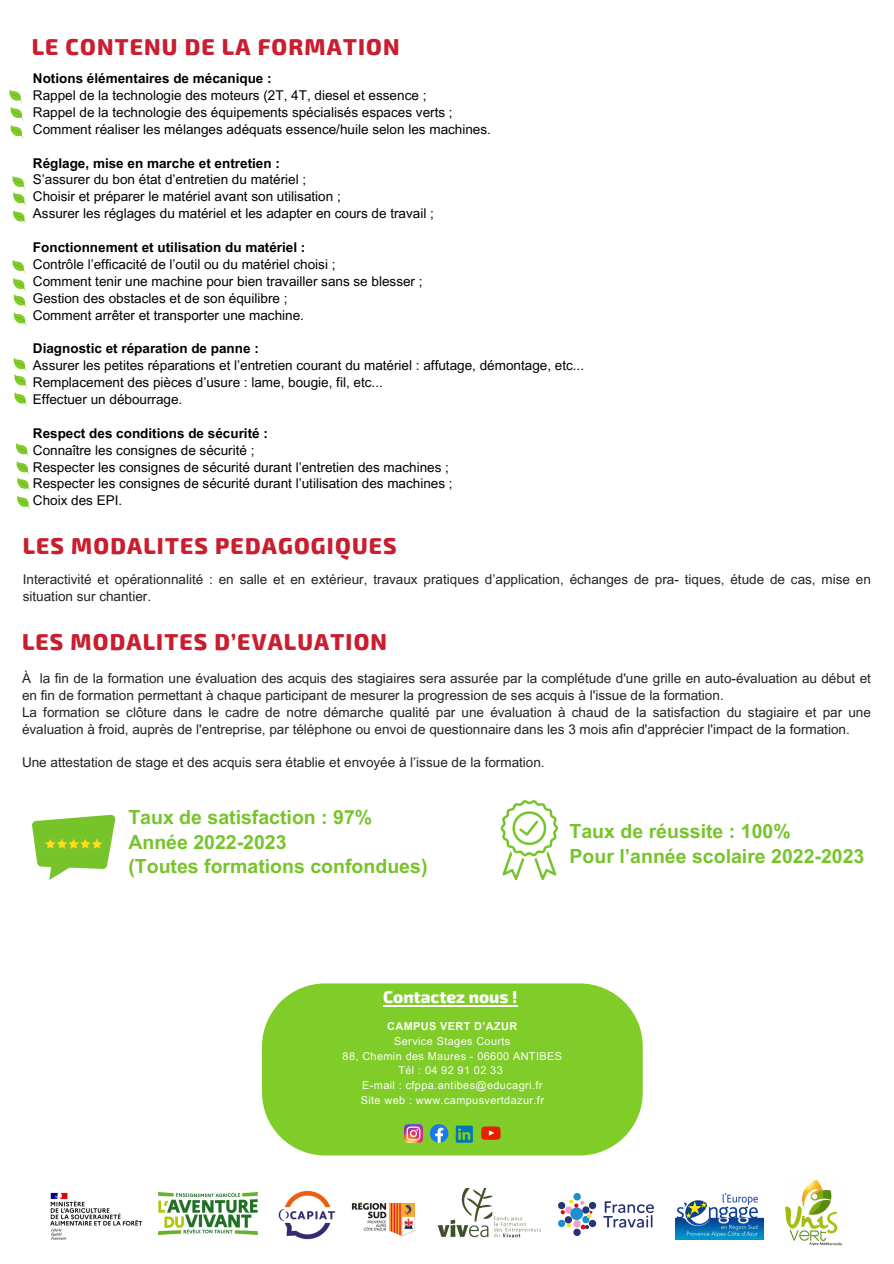
<style>
.page{position:relative;width:894px;height:1264px;background:#fff}
.page>*{position:absolute;margin:0;border:0;box-sizing:border-box;transform-origin:0 0}
.t1{font:800 22.5px "Exo 2";letter-spacing:.05em;color:#c91e30}
.t2{font:700 19.5px/24.8px "Arial MT Pro";color:#77c42a}
.t3{font:800 16.8px "Exo 2";color:#fff}
.t4{font:13.5px/16.8px "Arial MT Pro";color:#000}
.t5{font:13.5px/16.8px "Arial MT Pro";color:#222}
.t6{font:10.95px "Arial MT Pro";letter-spacing:.035em;color:#fefefe}
.t7{font:700 10.95px "Arial MT Pro";letter-spacing:.035em;color:#fefefe}
.s1{font-weight:700}
</style>
<div class="page">
<svg style="left:9px;top:89px;width:14px;height:49px"></svg>
<svg style="left:12px;top:176px;width:14px;height:48px"></svg>
<svg style="left:12px;top:259px;width:15px;height:68px"></svg>
<svg style="left:13px;top:358px;width:14px;height:48px"></svg>
<svg style="left:16px;top:443px;width:14px;height:67px"></svg>
<div style="left:262px;top:983px;width:380px;height:172px;background:#80cc28;border-radius:63px"></div>
<img style="left:404px;top:1124px;width:18px;height:18px">
<svg style="left:429px;top:1124px;width:19px;height:18px"></svg>
<svg style="left:455px;top:1125px;width:17px;height:17px"></svg>
<svg style="left:481px;top:1126px;width:19px;height:13px"></svg>
<hr style="left:383px;top:1004px;width:134px;height:2px;background:#fff">
<svg style="left:32px;top:814px;width:84px;height:65px"></svg>
<svg style="left:500px;top:800px;width:58px;height:79px"></svg>
<img style="left:278px;top:1190px;width:57px;height:50px">
<img style="left:437px;top:1188px;width:104px;height:50px">
<img style="left:159px;top:1192px;width:99px;height:42px">
<img style="left:558px;top:1193px;width:95px;height:42px">
<img style="left:784px;top:1179px;width:58px;height:66px">
<img style="left:351px;top:1201px;width:64px;height:35px">
<img style="left:675px;top:1193px;width:88px;height:46px">
<img style="left:50px;top:1192px;width:93px;height:48px">
<p class="t1" style="left:32px;top:32px;width:369px">LE CONTENU DE LA FORMATION</p>
<p class="t4" style="left:33px;top:72px;width:459px"><span class="s1">Notions élémentaires de mécanique :<br></span>Rappel de la technologie des moteurs (2T, 4T, diesel et essence ;<br>Rappel de la technologie des équipements spécialisés espaces verts ; Comment réaliser les mélanges adéquats essence/huile selon les machines.</p>
<p class="t4" style="left:33px;top:156px;width:402px"><span class="s1">Réglage, mise en marche et entretien :<br></span>S’assurer du bon état d’entretien du matériel ;<br>Choisir et préparer le matériel avant son utilisation ;<br>Assurer les réglages du matériel et les adapter en cours de travail ;</p>
<p class="t4" style="left:33px;top:240px;width:391px"><span class="s1">Fonctionnement et utilisation du matériel :<br></span>Contrôle l’efficacité de l’outil ou du matériel choisi ;<br>Comment tenir une machine pour bien travailler sans se blesser ; Gestion des obstacles et de son équilibre ;<br>Comment arrêter et transporter une machine.</p>
<p class="t4" style="left:33px;top:342px;width:552px"><span class="s1">Diagnostic et réparation de panne :<br></span>Assurer les petites réparations et l’entretien courant du matériel : affutage, démontage, etc...<br>Remplacement des pièces d’usure : lame, bougie, fil, etc...<br>Effectuer un débourrage.</p>
<p class="t4" style="left:33px;top:426px;width:421px"><span class="s1">Respect des conditions de sécurité :<br></span>Connaître les consignes de sécurité ;<br>Respecter les consignes de sécurité durant l’entretien des machines ; Respecter les consignes de sécurité durant l’utilisation des machines ;</p>
<p class="t4" style="left:33px;top:494px;width:91px">Choix des EPI.</p>
<p class="t1" style="left:23px;top:531px;width:375px">LES MODALITES PEDAGOGIQUES</p>
<p class="t5" style="left:23px;top:572px;width:849px">Interactivité et opérationnalité : en salle et en extérieur, travaux pratiques d’application, échanges de pra- tiques, étude de cas, mise en situation sur chantier.</p>
<p class="t1" style="left:22px;top:627px;width:366px">LES MODALITES D’EVALUATION</p>
<p class="t5" style="left:22px;top:671px;width:850px">À la fin de la formation une évaluation des acquis des stagiaires sera assurée par la complétude d'une grille en auto-évaluation au début et en fin de formation permettant à chaque participant de mesurer la progression de ses acquis à l'issue de la formation.<br>La formation se clôture dans le cadre de notre démarche qualité par une évaluation à chaud de la satisfaction du stagiaire et par une évaluation à froid, auprès de l'entreprise, par téléphone ou envoi de questionnaire dans les 3 mois afin d'apprécier l'impact de la formation.</p>
<p class="t5" style="left:22px;top:755px;width:524px">Une attestation de stage et des acquis sera établie et envoyée à l’issue de la formation.</p>
<h4 class="t2" style="left:128px;top:807px;width:300px">Taux de satisfaction : 97%<br>Année 2022-2023<br>(Toutes formations confondues)</h4>
<h4 class="t2" style="left:569px;top:821px;width:296px">Taux de réussite : 100%<br>Pour l’année scolaire 2022-2023</h4>
<p class="t3" style="left:383px;top:986px;width:136px">Contactez nous !</p>
<p class="t7" style="left:387px;top:1021px;width:132px">CAMPUS VERT D’AZUR</p>
<p class="t6" style="left:394px;top:1036px;width:118px">Service Stages Courts</p>
<p class="t6" style="left:342px;top:1051px;width:221px">88, Chemin des Maures - 06600 ANTIBES</p>
<p class="t6" style="left:398px;top:1066px;width:106px">Tél : 04 92 91 02 33</p>
<p class="t6" style="left:362px;top:1081px;width:182px">E-mail : cfppa.antibes@educagri.fr</p>
<h4 class="t6" style="left:360px;top:1096px;width:185px">Site web : www.campusvertdazur.fr</h4>
</div>
